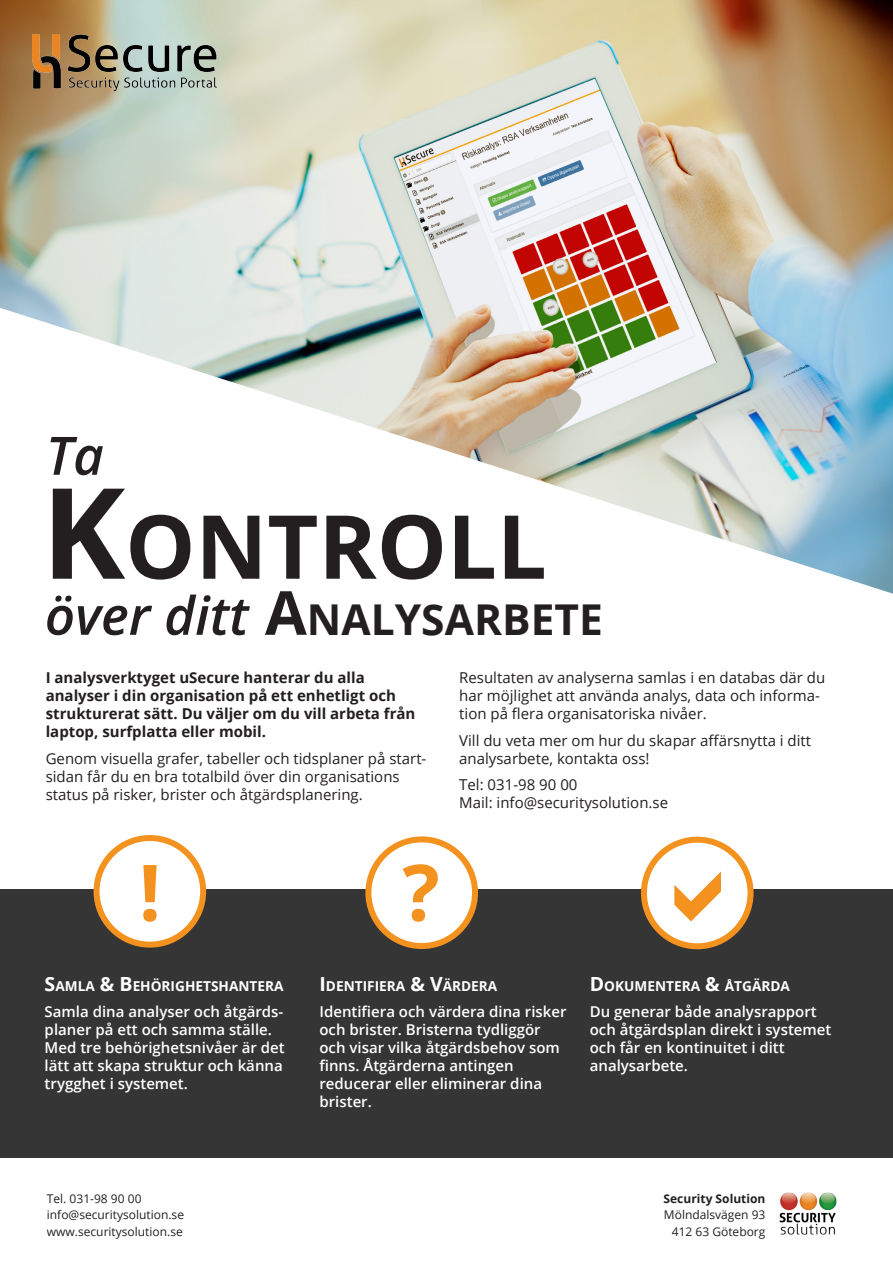
<style>
.page{position:relative;width:893px;height:1263px;background:#fff}
.page>*{position:absolute;margin:0;border:0;box-sizing:border-box;transform-origin:0 0}
.t1{font:700 88.35px "Open Sans";color:#231f20}
.Paragraph_Style_1{font:700 78px "Open Sans";color:#f3921f}
.t2{font:italic 600 52.95px "Open Sans";color:#231f20}
.t3{font:700 42.45px "Open Sans";color:#231f20}
.Paragraph_Style_1-2{font:600 15px/18px "Open Sans";color:#fff}
.Paragraph_Style_1-3{font:15px/18px "Open Sans";color:#231f20}
.Paragraph_Style_1-4{font:700 15px/18px "Open Sans";color:#231f20}
.Paragraph_Style_1-5{font:700 13.65px "Open Sans";color:#fff}
.t4{font:12px/16.5px "Open Sans";color:#231f20}
.t5{font:700 12px "Open Sans";color:#231f20}
.s1{font-size:126.15px}
.s2{font-size:60.75px}
.s3{font-size:60.75px;color:#fff}
.s4{font-size:19.5px}
</style>
<div class="page">
<div style="left:0;top:889px;width:893px;height:268px;background:#363536"></div>
<img style="left:779px;top:1192px;width:58px;height:43px">
<img style="left:0;top:0;width:893px;height:287px">
<svg style="left:0;top:287px;width:893px;height:307px"></svg>
<img style="left:32px;top:34px;width:184px;height:57px">
<div style="left:97px;top:839px;width:107px;height:106px;background:#fff;border-radius:50%"></div>
<div style="left:645px;top:840px;width:106px;height:107px;background:#fff;border-radius:50%"></div>
<div style="left:369px;top:840px;width:107px;height:107px;background:#fff;border-radius:50%"></div>
<div style="left:94px;top:835px;width:112px;height:113px;border:6px solid #f3921f;border-radius:50%"></div>
<div style="left:641px;top:837px;width:113px;height:112px;border:6px solid #f3921f;border-radius:50%"></div>
<div style="left:365px;top:836px;width:113px;height:113px;border:6px solid #f3921f;border-radius:50%"></div>
<p class="t2" style="left:46px;top:419px;width:59px">Ta</p>
<p class="t1" style="left:41px;top:484px;width:507px"><span class="s1">K</span>ONTROLL</p>
<p class="t2" style="left:45px;top:579px;width:205px">över ditt</p>
<p class="t3" style="left:265px;top:589px;width:357px"><span class="s2">A</span>NALYSARBETE<span class="s3">!</span></p>
<p class="Paragraph_Style_1-4" style="left:46px;top:668px;width:371px">I analysverktyget uSecure hanterar du alla analyser i din organisation på ett enhetligt och strukturerat sätt. Du väljer om du vill arbeta från laptop, surfplatta eller mobil.</p>
<p class="Paragraph_Style_1-3" style="left:46px;top:749px;width:382px">Genom visuella grafer, tabeller och tidsplaner på start&shy;sidan får du en bra totalbild över din organisations status på risker, brister och åtgärdsplanering.</p>
<p class="Paragraph_Style_1" style="left:139px;top:837px;width:24px">!</p>
<p class="Paragraph_Style_1" style="left:402px;top:837px;width:39px">?</p>
<p class="Paragraph_Style_1-3" style="left:459px;top:668px;width:368px">Resultaten av analyserna samlas i en databas där du har möjlighet att använda analys, data och informa&shy;tion på flera organisatoriska nivåer.</p>
<p class="Paragraph_Style_1-3" style="left:459px;top:731px;width:353px">Vill du veta mer om hur du skapar affärsnytta i ditt analysarbete, kontakta oss!</p>
<p class="Paragraph_Style_1-3" style="left:459px;top:775px;width:210px">Tel: 031-98 90 00<br>Mail: info@securitysolution.se</p>
<p class="Paragraph_Style_1-5" style="left:45px;top:976px;width:240px"><span class="s4">S</span>AMLA <span class="s4">&amp; B</span>EHÖRIGHETSHANTERA</p>
<p class="Paragraph_Style_1-2" style="left:45px;top:1002px;width:242px">Samla dina analyser och åtgärds&shy;planer på ett och samma ställe.<br>Med tre behörighetsnivåer är det lätt att skapa struktur och känna trygghet i systemet.</p>
<p class="t4" style="left:47px;top:1190px;width:96px">Tel. 031-98 90 00</p>
<p class="t4" style="left:47px;top:1206px;width:139px">info@securitysolution.se www.securitysolution.se</p>
<p class="Paragraph_Style_1-5" style="left:319px;top:976px;width:179px"><span class="s4">I</span> DENTIFIERA <span class="s4">&amp; V</span>ÄRDERA</p>
<p class="Paragraph_Style_1-2" style="left:319px;top:1002px;width:249px">Identifiera och värdera dina risker och brister. Bristerna tydliggör och visar vilka åtgärdsbehov som finns. Åtgärderna antingen reducerar eller eliminerar dina brister.</p>
<p class="Paragraph_Style_1-5" style="left:590px;top:976px;width:202px"><span class="s4">D</span> OKUMENTERA <span class="s4">&amp;</span> ÅTGÄRDA</p>
<p class="Paragraph_Style_1-2" style="left:590px;top:1002px;width:243px">Du generar både analysrapport och åtgärdsplan direkt i systemet och får en kontinuitet i ditt analysarbete.</p>
<p class="t5" style="left:664px;top:1190px;width:103px">Security Solution</p>
<p class="t4" style="left:664px;top:1206px;width:103px">Mölndalsvägen 93</p>
<p class="t4" style="left:672px;top:1223px;width:95px">412 63 Göteborg</p>
</div>
